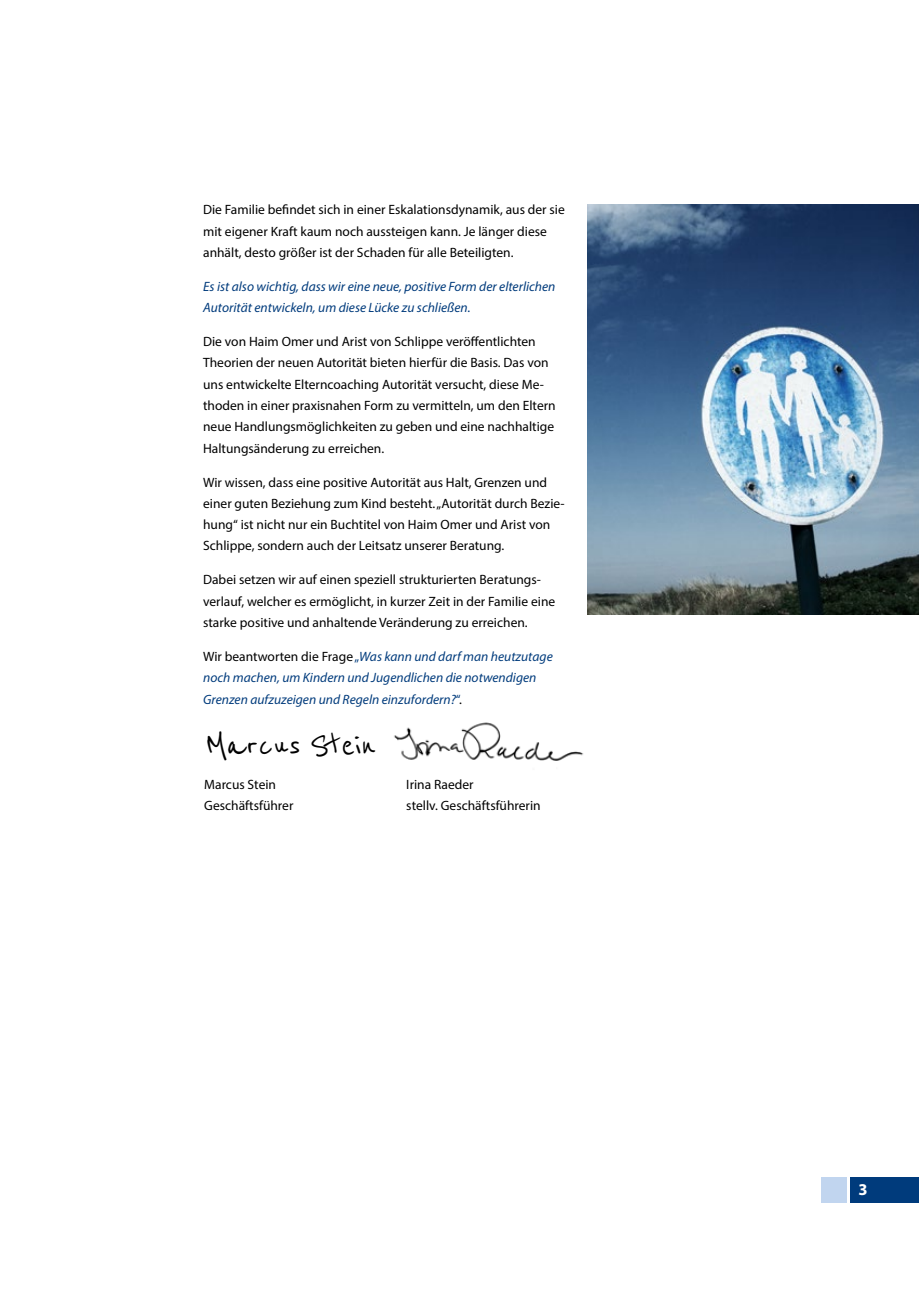
<style>
.page{position:relative;width:919px;height:1289px;background:#fff}
.page>*{position:absolute;margin:0;border:0;box-sizing:border-box;transform-origin:0 0}
.t1{font:40.5px "Reenie Beanie";color:#000}
.t2{font:700 16.5px "Myriad Pro";color:#fff}
.t3{font:13.5px/21.3px "Myriad Pro";color:#000}
.t4{font:italic 13.5px/21.3px "Myriad Pro";color:#003b7c}
.s1{font-style:normal;color:#000}
.s2{font-style:normal}
</style>
<div class="page">
<div style="left:850px;top:1176px;width:68px;height:26px;background:#003b7c"></div>
<div style="left:820px;top:1176px;width:26px;height:26px;background:#c1d5ef"></div>
<img style="left:587px;top:204px;width:331px;height:410px">
<img style="left:394px;top:722px;width:190px;height:39px">
<p class="t3" style="left:203px;top:199px;width:363px">Die Familie befindet sich in einer Eskalationsdynamik, aus der sie mit eigener Kraft kaum noch aussteigen kann. Je länger diese anhält, desto größer ist der Schaden für alle Beteiligten.</p>
<p class="t4" style="left:203px;top:275px;width:354px">Es ist also wichtig, dass wir eine neue, positive Form der elterlichen<br>Autorität entwickeln, um diese Lücke zu schließen.</p>
<p class="t3" style="left:203px;top:331px;width:354px">Die von Haim Omer und Arist von Schlippe veröffentlichten Theorien der neuen Autorität bieten hierfür die Basis. Das von uns entwickelte Elterncoaching Autorität versucht, diese Me&shy;thoden in einer praxisnahen Form zu vermitteln, um den Eltern neue Handlungsmöglichkeiten zu geben und eine nachhaltige Haltungsänderung zu erreichen.</p>
<p class="t3" style="left:203px;top:471px;width:363px">Wir wissen, dass eine positive Autorität aus Halt, Grenzen und einer guten Beziehung zum Kind besteht. „Autorität durch Bezie&shy;hung“ ist nicht nur ein Buchtitel von Haim Omer und Arist von Schlippe, sondern auch der Leitsatz unserer Beratung.</p>
<p class="t3" style="left:203px;top:569px;width:353px">Dabei setzen wir auf einen speziell strukturierten Beratungs&shy;verlauf, welcher es ermöglicht, in kurzer Zeit in der Familie eine starke positive und anhaltende Veränderung zu erreichen.</p>
<p class="t4" style="left:203px;top:645px;width:351px"><span class="s1">Wir beantworten die Frage</span> <span class="s2">„</span>Was kann und darf man heutzutage noch machen, um Kindern und Jugendlichen die notwendigen<br>Grenzen aufzuzeigen und Regeln einzufordern?<span class="s2">“</span><span class="s1">.</span></p>
<h1 class="t1" style="left:205px;top:722px;width:172px">Marcus Stein</h1>
<p class="t3" style="left:204px;top:773px;width:91px">Marcus Stein<br>Geschäftsführer</p>
<p class="t3" style="left:406px;top:773px;width:136px">Irina Raeder<br>stellv. Geschäftsführerin</p>
<p class="t2" style="left:858px;top:1178px;width:11px">3</p>
</div>
